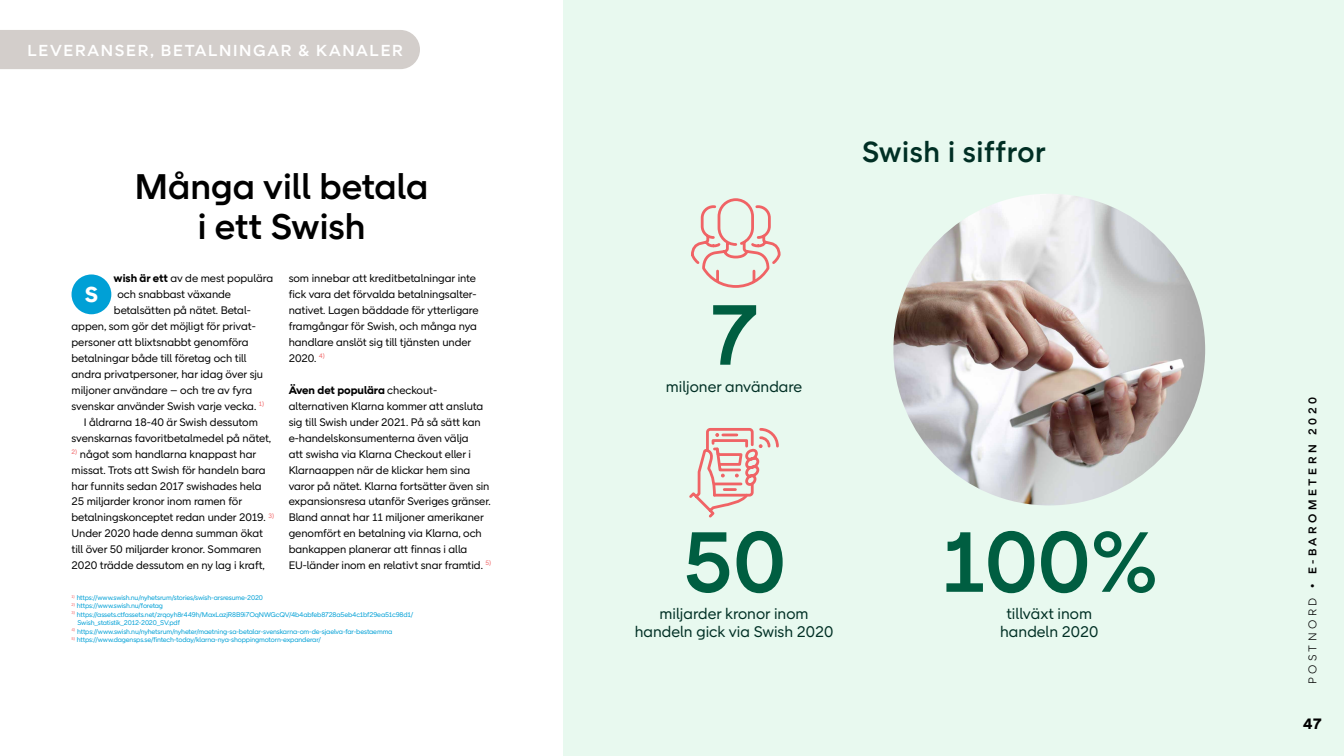
<style>
.page{position:relative;width:1344px;height:756px;background:#fff}
.page>*{position:absolute;margin:0;border:0;box-sizing:border-box;transform-origin:0 0}
.t1{font:500 87.5px "Post Nord Sans";color:#005e41}
.t2{font:500 36.5px/40.4px "Post Nord Sans";color:#000;text-align:center}
.t3{font:500 29.75px "Post Nord Sans";letter-spacing:.02em;color:#002f24}
.t4{font:700 22.19px "Post Nord Sans";color:#fff}
.t5{font:500 16.38px "Post Nord Sans";letter-spacing:.1em;color:#fff}
.t6{font:15.75px/18.9px "Post Nord Sans";color:#002f24;text-align:center}
.t7{font:700 15.4px "Post Nord Sans";color:#000}
.t8{font:500 11.55px "Post Nord Sans";letter-spacing:.3em;color:#000}
.t9{font:11.2px/15.9px "Post Nord Sans";letter-spacing:-.005em;color:#000}
.t10{font:7px/8.4px "Post Nord Sans";letter-spacing:-.02em;color:#00a0d6}
.s1{font-weight:700}
.s2{font-weight:300}
</style>
<div class="page">
<div style="left:563px;top:0;width:781px;height:756px;background:#e8f9ef"></div>
<div style="left:72px;top:274px;width:39px;height:40px;background:#00a0d6;border-radius:50%"></div>
<svg style="left:689px;top:428px;width:90px;height:90px"></svg>
<svg style="left:691px;top:198px;width:90px;height:90px"></svg>
<img style="left:893px;top:194px;width:312px;height:311px;border-radius:156px">
<div style="left:0;top:30px;width:420px;height:39px;background:#d3cecb"></div>
<h3 class="t5" style="left:27px;top:41px;width:377px">LEVERANSER, BETALNINGAR &amp; KANALER</h3>
<h2 class="t2" style="left:135px;top:166px;width:295px">Många vill betala i ett Swish</h2>
<p class="t9" style="left:114px;top:271px;width:161px"><span class="s1">wish är ett</span> av de mest populära</p>
<p class="t9" style="left:117px;top:287px;width:115px">och snabbast växande</p>
<p class="t9" style="left:114px;top:303px;width:137px">betalsätten på nätet. Betal-</p>
<p class="t9" style="left:72px;top:318px;width:185px">appen, som gör det möjligt för privat-</p>
<p class="t9" style="left:72px;top:334px;width:179px">personer att blixtsnabbt genomföra</p>
<p class="t9" style="left:72px;top:350px;width:177px">betalningar både till företag och till</p>
<p class="t9" style="left:72px;top:366px;width:193px">andra privatpersoner, har idag över sju</p>
<p class="t9" style="left:72px;top:382px;width:182px">miljoner användare – och tre av fyra</p>
<p class="t9" style="left:72px;top:398px;width:194px">svenskar använder Swish varje vecka. <sup>1)</sup></p>
<p class="t9" style="left:84px;top:414px;width:176px">I åldrarna 18-40 är Swish dessutom</p>
<p class="t9" style="left:72px;top:430px;width:201px">svenskarnas favoritbetalmedel på nätet,</p>
<p class="t9" style="left:72px;top:446px;width:204px"><sup>2)</sup> något som handlarna knappast har missat. Trots att Swish för handeln bara har funnits sedan 2017 swishades hela 25 miljarder kronor inom ramen för betalningskonceptet redan under 2019. <sup>3)<br></sup>Under 2020 hade denna summan ökat till över 50 miljarder kronor. Sommaren 2020 trädde dessutom en ny lag i kraft,</p>
<h3 class="t4" style="left:85px;top:281px;width:15px">S</h3>
<p class="t9" style="left:289px;top:271px;width:191px">som innebar att kreditbetalningar inte fick vara det förvalda betalningsalter&shy;nativet. Lagen bäddade för ytterligare framgångar för Swish, och många nya handlare anslöt sig till tjänsten under 2020. <sup>4)</sup></p>
<p class="t9" style="left:289px;top:382px;width:204px"><span class="s1">Även det populära</span> checkout&shy;alternativen Klarna kommer att ansluta sig till Swish under 2021. På så sätt kan e-handelskonsumenterna även välja<br>att swisha via Klarna Checkout eller i Klarnaappen när de klickar hem sina varor på nätet. Klarna fortsätter även sin expansionsresa utanför Sveriges gränser.<br>Bland annat har 11 miljoner amerikaner genomfört en betalning via Klarna, och bankappen planerar att finnas i alla EU-länder inom en relativt snar framtid. <sup>5)</sup></p>
<p class="t10" style="left:72px;top:593px;width:193px"><sup>1)</sup> https://www.swish.nu/nyhetsrum/stories/swish-arsresume-2020</p>
<p class="t10" style="left:72px;top:602px;width:93px"><sup>2)</sup> https://www.swish.nu/foretag</p>
<p class="t10" style="left:78px;top:610px;width:337px;text-indent:-6px"><sup>3)</sup> https://assets.ctfassets.net/zrqoyh8r449h/MaxLazjR8B9i7OqNWGcQV/4b4abfeb8728a5eb4c1bf29ea51c98d1/<br>Swish_statistik_2012-2020_SV.pdf</p>
<p class="t10" style="left:72px;top:627px;width:323px"><sup>4)</sup> https://www.swish.nu/nyhetsrum/nyheter/maetning-sa-betalar-svenskarna-om-de-sjaelva-far-bestaemma</p>
<p class="t10" style="left:72px;top:635px;width:251px"><sup>5)</sup> https://www.dagensps.se/fintech-today/klarna-nya-shoppingmotorn-expanderar/</p>
<h3 class="t3" style="left:862px;top:134px;width:185px">Swish i siffror</h3>
<h1 class="t1" style="left:710px;top:284px;width:51px">7</h1>
<h3 class="t6" style="left:666px;top:377px;width:138px">miljoner användare</h3>
<h1 class="t1" style="left:682px;top:511px;width:105px">50</h1>
<h3 class="t6" style="left:635px;top:604px;width:200px">miljarder kronor inom handeln gick via Swish 2020</h3>
<h1 class="t1" style="left:940px;top:511px;width:219px">100%</h1>
<h3 class="t6" style="left:1000px;top:604px;width:100px">tillväxt inom handeln 2020</h3>
<p class="t8" style="left:1306px;top:684px;width:288px;rotate:-90deg"><span class="s2">POSTNORD</span> • E-BAROMETERN 2020</p>
<h3 class="t7" style="left:1303px;top:714px;width:20px">47</h3>
</div>
